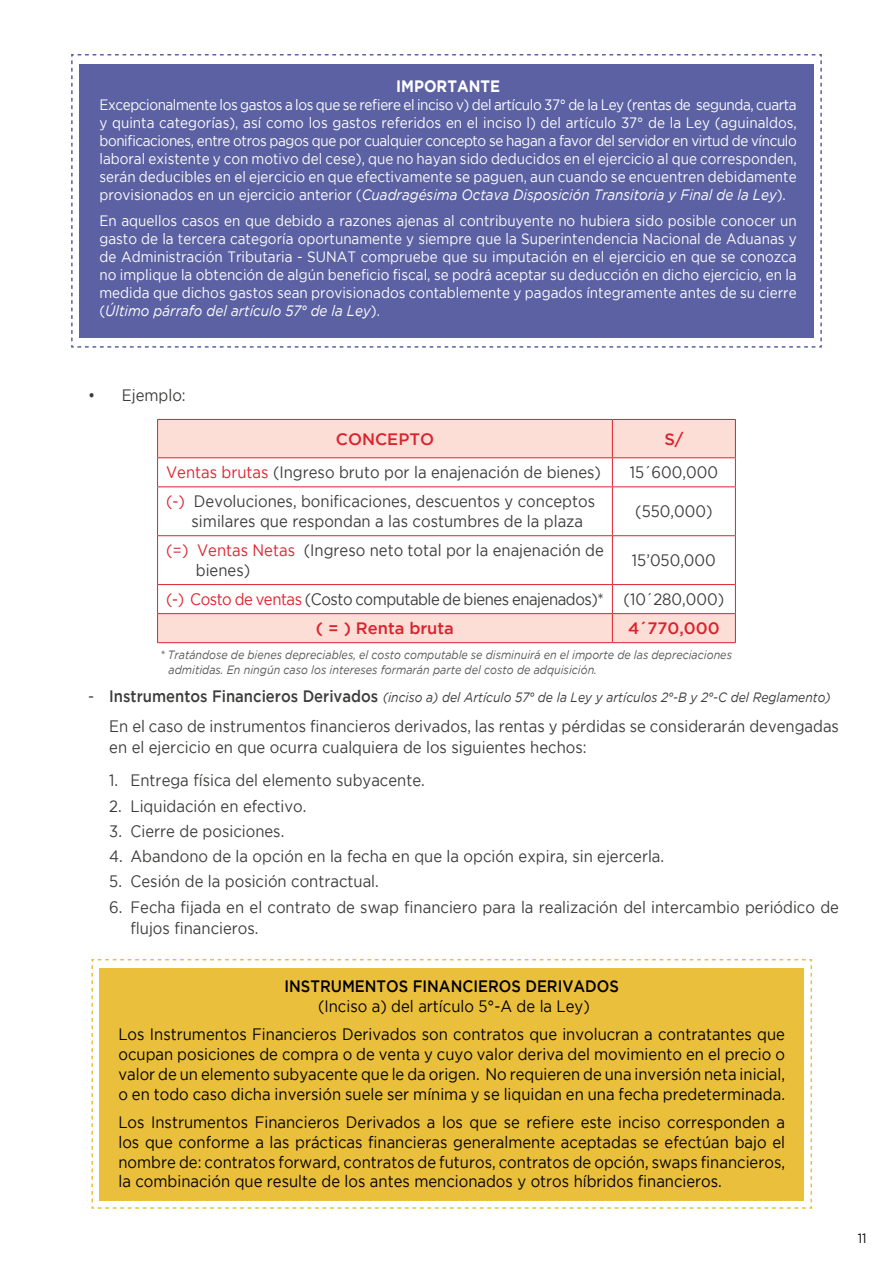
<style>
.page{position:relative;width:893px;height:1263px;background:#fff}
.page>*{position:absolute;margin:0;border:0;box-sizing:border-box;transform-origin:0 0}
.t1{font:16.5px/19.8px "Gotham";color:#3c3c3b;scale:.9 1}
.t2{font:16.5px/19.8px "Gotham";color:#000;text-align:justify;scale:.9 1}
.t3{font:16.5px/29.1px "Gotham";letter-spacing:-.03em;color:#3c3c3b;scale:.9 1}
.t4{font:500 16.5px "Gotham";color:#000;scale:.9 1}
.t5{font:500 16.5px "Gotham";color:#dc222e}
.t6{font:700 16.5px "Gotham";color:#fff;scale:.9 1}
.t7{font:15px/18px "Gotham";color:#fff;text-align:justify;scale:.9 1}
.t8{font:italic 13.5px "Gotham";color:#3c3c3b;scale:.9 1}
.t9{font:13.5px "Gotham";color:#000;scale:.9 1}
.t10{font:italic 12px/14.4px "Gotham";color:#575756;scale:.9 1}
.s1{font-style:italic}
.s2{color:#dc222e}
.s3{font-weight:500;color:#dc222e}
.s4{font-style:normal;font-size:16.5px}
.s5{font-weight:500;font-style:normal;font-size:16.5px}
</style>
<div class="page">
<svg style="left:71px;top:54px;width:751px;height:294px"></svg>
<div style="left:79px;top:64px;width:735px;height:274px;background:#5b61a2"></div>
<svg style="left:157px;top:419px;width:579px;height:67px"></svg>
<hr style="left:157px;top:486px;width:455px;height:1px;background:#dc222e">
<hr style="left:157px;top:487px;width:1px;height:48px;background:#dc222e">
<hr style="left:612px;top:486px;width:124px;height:1px;background:#dc222e">
<hr style="left:612px;top:487px;width:1px;height:48px;background:#dc222e">
<hr style="left:735px;top:487px;width:1px;height:48px;background:#dc222e">
<hr style="left:157px;top:535px;width:455px;height:1px;background:#dc222e">
<hr style="left:157px;top:536px;width:1px;height:48px;background:#dc222e">
<hr style="left:612px;top:535px;width:124px;height:1px;background:#dc222e">
<hr style="left:612px;top:536px;width:1px;height:48px;background:#dc222e">
<hr style="left:735px;top:536px;width:1px;height:48px;background:#dc222e">
<hr style="left:157px;top:584px;width:455px;height:1px;background:#dc222e">
<hr style="left:612px;top:584px;width:124px;height:1px;background:#dc222e">
<svg style="left:157px;top:585px;width:579px;height:58px"></svg>
<hr style="left:612px;top:642px;width:124px;height:1px;background:#dc222e">
<svg style="left:91px;top:958px;width:722px;height:251px"></svg>
<div style="left:99px;top:968px;width:705px;height:232px;background:#eabf3b"></div>
<p class="t6" style="left:396px;top:77px;width:117px">IMPORTANTE</p>
<p class="t7" style="left:99px;top:95px;width:776px">Excepcionalmente los gastos a los que se refiere el inciso v) del artículo 37° de la Ley (rentas de segunda, cuarta y quinta categorías), así como los gastos referidos en el inciso l) del artículo 37° de la Ley (aguinaldos, bonificaciones, entre otros pagos que por cualquier concepto se hagan a favor del servidor en virtud de vínculo laboral existente y con motivo del cese), que no hayan sido deducidos en el ejercicio al que corresponden, serán deducibles en el ejercicio en que efectivamente se paguen, aun cuando se encuentren debidamente provisionados en un ejercicio anterior (<span class="s1">Cuadragésima Octava Disposición Transitoria y Final de la Ley</span>).</p>
<p class="t7" style="left:99px;top:212px;width:776px">En aquellos casos en que debido a razones ajenas al contribuyente no hubiera sido posible conocer un gasto de la tercera categoría oportunamente y siempre que la Superintendencia Nacional de Aduanas y de Administración Tributaria - SUNAT compruebe que su imputación en el ejercicio en que se conozca no implique la obtención de algún beneficio fiscal, se podrá aceptar su deducción en dicho ejercicio, en la medida que dichos gastos sean provisionados contablemente y pagados íntegramente antes de su cierre (<span class="s1">Último párrafo del artículo 57° de la Ley</span>).</p>
<p class="t1" style="left:88px;top:385px;width:110px">• Ejemplo:</p>
<p class="t5" style="left:336px;top:429px;width:100px">CONCEPTO</p>
<p class="t5" style="left:664px;top:429px;width:21px">S/</p>
<p class="t1" style="left:166px;top:462px;width:485px"><span class="s2">Ventas brutas</span> (Ingreso bruto por la enajenación de bienes)</p>
<p class="t1" style="left:630px;top:462px;width:99px">15´600,000</p>
<p class="t1" style="left:192px;top:491px;width:450px;text-indent:-26px"><span class="s2">(-)</span> Devoluciones, bonificaciones, descuentos y conceptos similares que respondan a las costumbres de la plaza</p>
<p class="t1" style="left:635px;top:501px;width:87px">(550,000)</p>
<p class="t1" style="left:196px;top:540px;width:455px;text-indent:-30px"><span class="s2">(=) Ventas Netas</span> (Ingreso neto total por la enajenación de bienes)</p>
<p class="t1" style="left:632px;top:550px;width:95px">15’050,000</p>
<p class="t3" style="left:316px;top:584px;width:455px;text-indent:-150px"><span class="s2">(-) Costo de ventas</span> (Costo computable de bienes enajenados)* (10´280,000) <span class="s3">( = ) Renta bruta</span></p>
<p class="t5" style="left:628px;top:619px;width:93px">4´770,000</p>
<p class="t10" style="left:169px;top:648px;width:627px;text-indent:-8px">* Tratándose de bienes depreciables, el costo computable se disminuirá en el importe de las depreciaciones admitidas. En ningún caso los intereses formarán parte del costo de adquisición.</p>
<p class="t8" style="left:88px;top:690px;width:827px"><span class="s4">-</span> <span class="s5">Instrumentos Financieros Derivados</span> (inciso a) del Artículo 57° de la Ley y artículos 2°-B y 2°-C del Reglamento)</p>
<p class="t1" style="left:109px;top:715px;width:812px;line-height:21px">En el caso de instrumentos financieros derivados, las rentas y pérdidas se considerarán devengadas en el ejercicio en que ocurra cualquiera de los siguientes hechos:</p>
<p class="t1" style="left:109px;top:770px;width:352px">1. Entrega física del elemento subyacente.</p>
<p class="t1" style="left:109px;top:795px;width:220px">2. Liquidación en efectivo.</p>
<p class="t1" style="left:109px;top:821px;width:196px">3. Cierre de posiciones.</p>
<p class="t1" style="left:109px;top:846px;width:618px">4. Abandono de la opción en la fecha en que la opción expira, sin ejercerla.</p>
<p class="t1" style="left:109px;top:871px;width:301px">5. Cesión de la posición contractual.</p>
<p class="t1" style="left:131px;top:896px;width:789px;line-height:21px;text-indent:-21px">6. Fecha fijada en el contrato de swap financiero para la realización del intercambio periódico de flujos financieros.</p>
<p class="t4" style="left:284px;top:977px;width:373px">INSTRUMENTOS FINANCIEROS DERIVADOS</p>
<p class="t2" style="left:118px;top:992px;width:742px;line-height:28.3px;text-align:center">(Inciso a) del artículo 5°-A de la Ley)<br>Los Instrumentos Financieros Derivados son contratos que involucran a contratantes que</p>
<p class="t2" style="left:118px;top:1044px;width:742px">ocupan posiciones de compra o de venta y cuyo valor deriva del movimiento en el precio o valor de un elemento subyacente que le da origen. No requieren de una inversión neta inicial, o en todo caso dicha inversión suele ser mínima y se liquidan en una fecha predeterminada.</p>
<p class="t2" style="left:118px;top:1112px;width:742px">Los Instrumentos Financieros Derivados a los que se refiere este inciso corresponden a los que conforme a las prácticas financieras generalmente aceptadas se efectúan bajo el nombre de: contratos forward, contratos de futuros, contratos de opción, swaps financieros, la combinación que resulte de los antes mencionados y otros híbridos financieros.</p>
<p class="t9" style="left:858px;top:1231px;width:11px">11</p>
</div>
